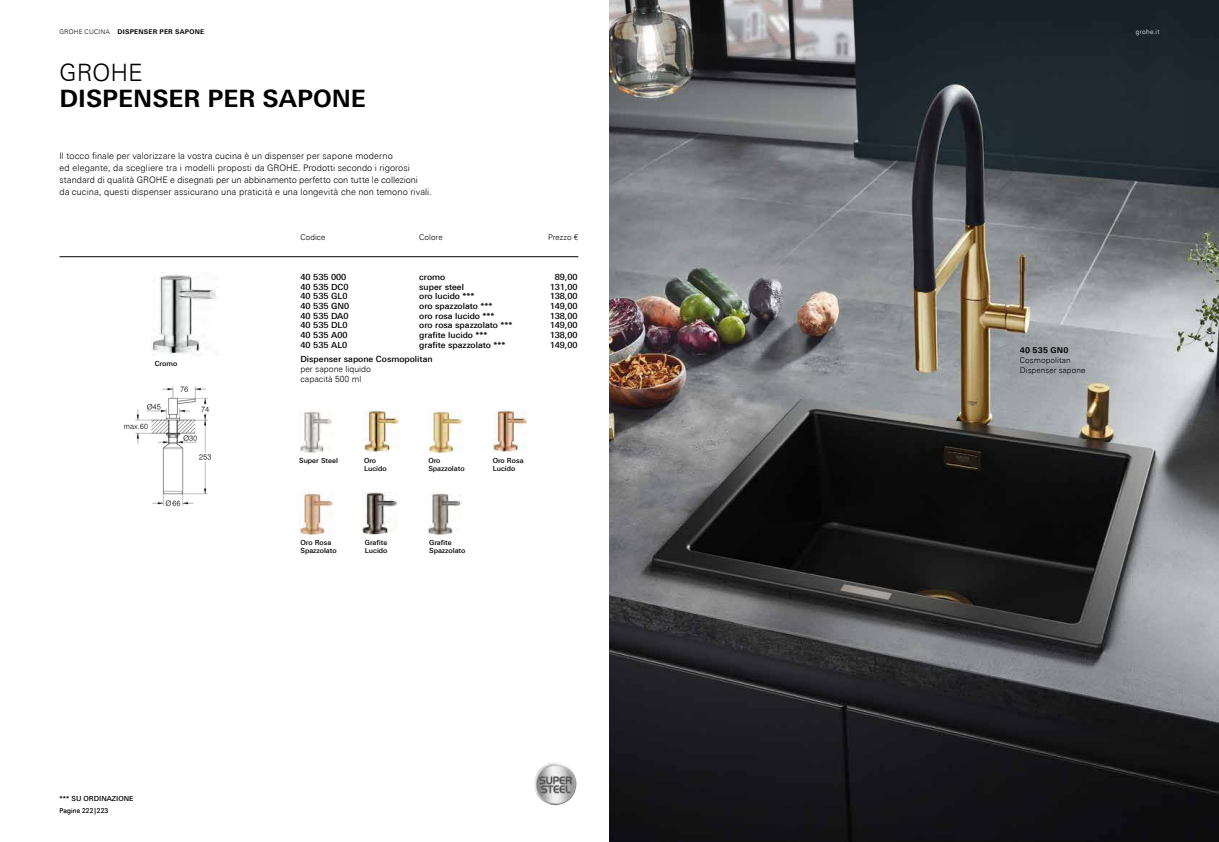
<style>
.page{position:relative;width:1219px;height:842px;background:#fff}
.page>*{position:absolute;margin:0;border:0;box-sizing:border-box;transform-origin:0 0}
.t1{font:700 24px "Univers Next Pro";color:#000}
.t2{font:300 24px "Univers Next Pro";color:#000}
.t3{font:300 9px/12px "Univers Next Pro";letter-spacing:.005em;color:#000}
.t4{font:500 8.5px "Univers Next Pro";color:#000}
.t5{font:300 8.5px/10px "Univers Next Pro";color:#000}
.t6{font:300 8px/10px "Univers Next Pro";letter-spacing:.005em;color:#000}
.t7{font:700 8px "Univers Next Pro";letter-spacing:.02em;color:#000}
.t8{font:500 7px/8px "Univers Next Pro";color:#000}
.t9{font:700 6.5px "Univers Next Pro";letter-spacing:.03em;color:#000}
.t10{font:300 6.5px "Univers Next Pro";letter-spacing:.03em;color:#000}
.t11{font:300 6.5px "Univers Next Pro";letter-spacing:.03em;color:#fff}
.s1{font-weight:300}
</style>
<div class="page">
<img style="left:609px;top:0;width:610px;height:842px">
<img style="left:124px;top:386px;width:88px;height:121px">
<hr style="left:60px;top:257px;width:518px;height:1px;background:#000">
<img style="left:152px;top:275px;width:64px;height:79px">
<img style="left:363px;top:493px;width:34px;height:41px">
<img style="left:299px;top:493px;width:34px;height:43px">
<img style="left:493px;top:410px;width:34px;height:42px">
<img style="left:429px;top:410px;width:33px;height:43px">
<img style="left:364px;top:410px;width:34px;height:42px">
<img style="left:300px;top:410px;width:32px;height:43px">
<img style="left:428px;top:493px;width:33px;height:43px">
<img style="left:534px;top:762px;width:43px;height:43px">
<p class="t9" style="left:60px;top:28px;width:146px"><span class="s1">GROHE CUCINA</span> DISPENSER PER SAPONE</p>
<h1 class="t2" style="left:60px;top:59px;width:85px">GROHE</h1>
<h1 class="t1" style="left:60px;top:85px;width:308px">DISPENSER PER SAPONE</h1>
<p class="t3" style="left:60px;top:149px;width:374px">Il tocco finale per valorizzare la vostra cucina è un dispenser per sapone moderno<br>ed elegante, da scegliere tra i modelli proposti da GROHE. Prodotti secondo i rigorosi standard di qualità GROHE e disegnati per un abbinamento perfetto con tutte le collezioni<br>da cucina, questi dispenser assicurano una praticità e una longevità che non temono rivali.</p>
<p class="t8" style="left:155px;top:359px;width:24px">Cromo</p>
<p class="t8" style="left:60px;top:794px;width:76px">*** SU ORDINAZIONE</p>
<p class="t10" style="left:60px;top:807px;width:50px">Pagine 222 | 223</p>
<p class="t6" style="left:300px;top:232px;width:26px">Codice</p>
<p class="t6" style="left:419px;top:232px;width:25px">Colore</p>
<p class="t6" style="left:548px;top:232px;width:32px">Prezzo €</p>
<p class="t4" style="left:300px;top:272px;width:47px">40 535 000</p>
<p class="t4" style="left:419px;top:272px;width:28px">cromo</p>
<p class="t4" style="left:555px;top:272px;width:24px">89,00</p>
<p class="t4" style="left:300px;top:281px;width:50px">40 535 DC0</p>
<p class="t4" style="left:419px;top:281px;width:46px">super steel</p>
<p class="t4" style="left:550px;top:281px;width:30px">131,00</p>
<p class="t4" style="left:300px;top:291px;width:49px">40 535 GL0</p>
<p class="t4" style="left:419px;top:291px;width:57px">oro lucido ***</p>
<p class="t4" style="left:550px;top:291px;width:30px">138,00</p>
<p class="t4" style="left:300px;top:301px;width:50px">40 535 GN0</p>
<p class="t4" style="left:419px;top:301px;width:75px">oro spazzolato ***</p>
<p class="t4" style="left:550px;top:301px;width:30px">149,00</p>
<p class="t4" style="left:300px;top:310px;width:50px">40 535 DA0</p>
<p class="t4" style="left:419px;top:310px;width:77px">oro rosa lucido ***</p>
<p class="t4" style="left:550px;top:310px;width:30px">138,00</p>
<p class="t4" style="left:300px;top:320px;width:49px">40 535 DL0</p>
<p class="t4" style="left:419px;top:320px;width:95px">oro rosa spazzolato ***</p>
<p class="t4" style="left:550px;top:320px;width:30px">149,00</p>
<p class="t4" style="left:300px;top:330px;width:49px">40 535 A00</p>
<p class="t4" style="left:419px;top:330px;width:70px">grafite lucido ***</p>
<p class="t4" style="left:550px;top:330px;width:30px">138,00</p>
<p class="t4" style="left:300px;top:339px;width:48px">40 535 AL0</p>
<p class="t4" style="left:419px;top:339px;width:88px">grafite spazzolato ***</p>
<p class="t4" style="left:550px;top:339px;width:30px">149,00</p>
<p class="t4" style="left:300px;top:354px;width:134px">Dispenser sapone Cosmopolitan</p>
<p class="t5" style="left:300px;top:364px;width:72px">per sapone liquido capacità 500 ml</p>
<p class="t8" style="left:299px;top:456px;width:40px">Super Steel</p>
<p class="t8" style="left:364px;top:456px;width:24px">Oro<br>Lucido</p>
<p class="t8" style="left:428px;top:456px;width:38px">Oro<br>Spazzolato</p>
<p class="t8" style="left:493px;top:456px;width:32px">Oro Rosa<br>Lucido</p>
<p class="t8" style="left:300px;top:539px;width:38px">Oro Rosa<br>Spazzolato</p>
<p class="t8" style="left:429px;top:539px;width:38px">Grafite<br>Spazzolato</p>
<p class="t8" style="left:365px;top:539px;width:24px">Grafite<br>Lucido</p>
<p class="t11" style="left:1136px;top:28px;width:25px">grohe.it</p>
<p class="t7" style="left:1020px;top:346px;width:50px">40 535 GN0</p>
<p class="t6" style="left:1020px;top:355px;width:67px">Cosmopolitan<br>Dispenser sapone</p>
</div>
